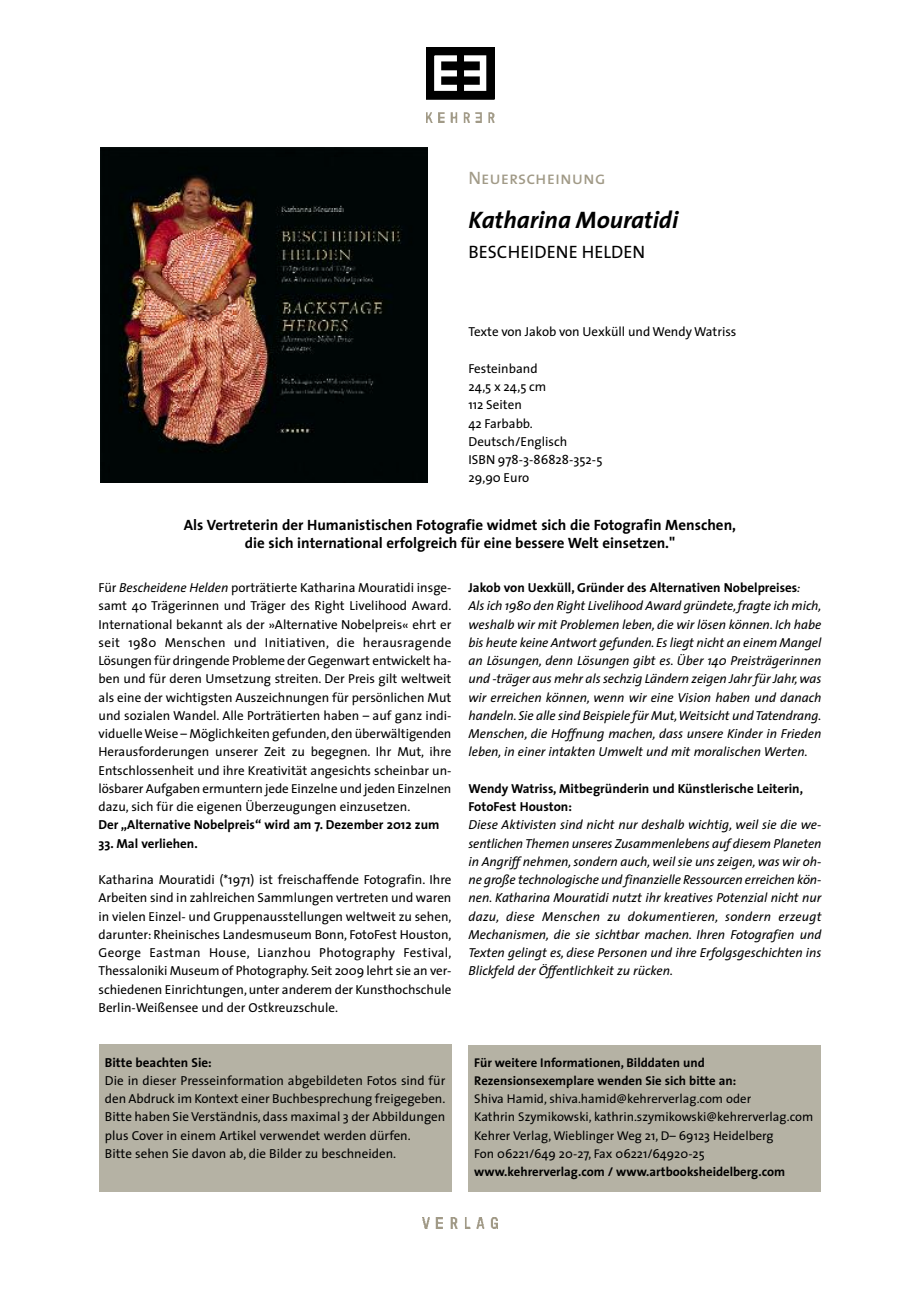
<style>
.page{position:relative;width:920px;height:1290px;background:#fff}
.page>*{position:absolute;margin:0;border:0;box-sizing:border-box;transform-origin:0 0}
.t1{font:italic 700 24px "The Sans";color:#000}
.t2{font:18px "The Sans";color:#000}
.t3{font:18px "The Sans Caps";color:#a19a87}
.t4{font:700 15px/18px "The Sans";color:#000;text-align:center}
.t5{font:13.05px/18.3px "The Sans";color:#000;text-align:justify}
.t6{font:italic 13.05px/18.3px "The Sans";color:#000}
.t7{font:700 13.05px/18.3px "The Sans";color:#000}
.t8{font:12.75px/18.3px "The Sans";color:#000}
.t9{font:700 12.75px/18.3px "The Sans";color:#000}
.s1{font-style:italic}
.s2{font-weight:700;font-style:normal}
</style>
<div class="page">
<img style="left:423px;top:1217px;width:74px;height:12px">
<img style="left:101px;top:148px;width:327px;height:335px">
<div style="left:468px;top:1045px;width:353px;height:147px;background:#b5b2a4"></div>
<div style="left:99px;top:1044px;width:352px;height:148px;background:#b5b2a4"></div>
<img style="left:426px;top:48px;width:68px;height:52px">
<img style="left:426px;top:112px;width:68px;height:10px">
<h2 class="t3" style="left:468px;top:172px;width:139px">Neuerscheinung</h2>
<h1 class="t1" style="left:468px;top:210px;width:211px">Katharina Mouratidi</h1>
<h2 class="t2" style="left:468px;top:245px;width:178px">BESCHEIDENE HELDEN</h2>
<p class="t5" style="left:468px;top:324px;width:269px">Texte von Jakob von Uexküll und Wendy Watriss</p>
<p class="t5" style="left:468px;top:361px;width:135px;text-align:left">Festeinband<br>24,5 x 24,5 cm<br>112 Seiten<br>42 Farbabb.<br>Deutsch/Englisch<br>ISBN 978-3-86828-352-5<br>29,90 Euro</p>
<p class="t4" style="left:184px;top:517px;width:554px">Als Vertreterin der Humanistischen Fotografie widmet sich die Fotografin Menschen, die sich international erfolgreich für eine bessere Welt einsetzen."</p>
<p class="t5" style="left:99px;top:580px;width:354px">Für <span class="s1">Bescheidene Helden</span> porträtierte Katharina Mouratidi insge&shy;samt 40 Trägerinnen und Träger des Right Livelihood Award.<br>International bekannt als der »Alternative Nobelpreis« ehrt er seit 1980 Menschen und Initiativen, die herausragende Lösungen für dringende Probleme der Gegenwart entwickelt ha&shy;ben und für deren Umsetzung streiten. Der Preis gilt weltweit als eine der wichtigsten Auszeichnungen für persönlichen Mut und sozialen Wandel. Alle Porträtierten haben – auf ganz indi&shy;viduelleWeise – Möglichkeiten gefunden,den überwältigenden Herausforderungen unserer Zeit zu begegnen. Ihr Mut, ihre Entschlossenheit und ihre Kreativität angesichts scheinbar un&shy;lösbarer Aufgaben ermuntern jede Einzelne und jeden Einzelnen dazu, sich für die eigenen Überzeugungen einzusetzen.</p>
<p class="t7" style="left:99px;top:817px;width:342px">Der „Alternative Nobelpreis“ wird am 7. Dezember 2012 zum</p>
<p class="t7" style="left:99px;top:835px;width:101px">33. Mal verliehen.</p>
<p class="t5" style="left:99px;top:872px;width:354px">Katharina Mouratidi (*1971) ist freischaffende Fotografin. Ihre Arbeiten sind in zahlreichen Sammlungen vertreten und waren in vielen Einzel- und Gruppenausstellungen weltweit zu sehen, darunter: Rheinisches Landesmuseum Bonn, FotoFest Houston, George Eastman House, Lianzhou Photography Festival, Thessaloniki Museum of Photography. Seit 2009 lehrt sie an ver&shy;schiedenen Einrichtungen,unter anderem der Kunsthochschule Berlin-Weißensee und der Ostkreuzschule.</p>
<p class="t6" style="left:468px;top:580px;width:354px"><span class="s2">Jakob von Uexküll, Gründer des Alternativen Nobelpreises</span>:<br>Als ich 1980 den Right Livelihood Award gründete,fragte ich mich, weshalb wir mit Problemen leben, die wir lösen können. Ich habe bis heute keine Antwort gefunden. Es liegt nicht an einem Mangel an Lösungen, denn Lösungen gibt es. Über 140 Preisträgerinnen und -träger aus mehr als sechzig Ländern zeigen Jahr für Jahr,was wir erreichen können, wenn wir eine Vision haben und danach handeln. Sie alle sind Beispiele für Mut,Weitsicht und Tatendrang.<br>Menschen, die Hoffnung machen, dass unsere Kinder in Frieden leben, in einer intakten Umwelt und mit moralischen Werten.</p>
<p class="t7" style="left:468px;top:780px;width:336px">Wendy Watriss, Mitbegründerin und Künstlerische Leiterin,<br>FotoFest Houston:</p>
<p class="t6" style="left:468px;top:817px;width:354px;text-align:justify">Diese Aktivisten sind nicht nur deshalb wichtig, weil sie die we&shy;sentlichenThemen unseres Zusammenlebens auf diesem Planeten in Angriff nehmen,sondern auch,weil sie uns zeigen,was wir oh&shy;ne große technologische und finanzielle Ressourcen erreichen kön&shy;nen. Katharina Mouratidi nutzt ihr kreatives Potenzial nicht nur dazu, diese Menschen zu dokumentieren, sondern erzeugt Mechanismen, die sie sichtbar machen. Ihren Fotografien und Texten gelingt es, diese Personen und ihre Erfolgsgeschichten ins Blickfeld der Öffentlichkeit zu rücken.</p>
<p class="t7" style="left:105px;top:1054px;width:108px">Bitte beachten Sie:</p>
<p class="t5" style="left:105px;top:1073px;width:342px;text-align:left">Die in dieser Presseinformation abgebildeten Fotos sind für den Abdruck im Kontext einer Buchbesprechung freigegeben.<br>Bitte haben Sie Verständnis, dass maximal 3 der Abbildungen plus Cover in einem Artikel verwendet werden dürfen.<br>Bitte sehen Sie davon ab, die Bilder zu beschneiden.</p>
<p class="t9" style="left:474px;top:1054px;width:264px">Für weitere Informationen, Bilddaten und<br>Rezensionsexemplare wenden Sie sich bitte an:</p>
<p class="t8" style="left:474px;top:1091px;width:340px">Shiva Hamid, shiva.hamid@kehrerverlag.com oder<br>Kathrin Szymikowski, kathrin.szymikowski@kehrerverlag.com Kehrer Verlag,Wieblinger Weg 21, D– 69123 Heidelberg<br>Fon 06221/649 20-27, Fax 06221/64920-25</p>
<p class="t9" style="left:474px;top:1164px;width:312px">www.kehrerverlag.com / www.artbooksheidelberg.com</p>
</div>
